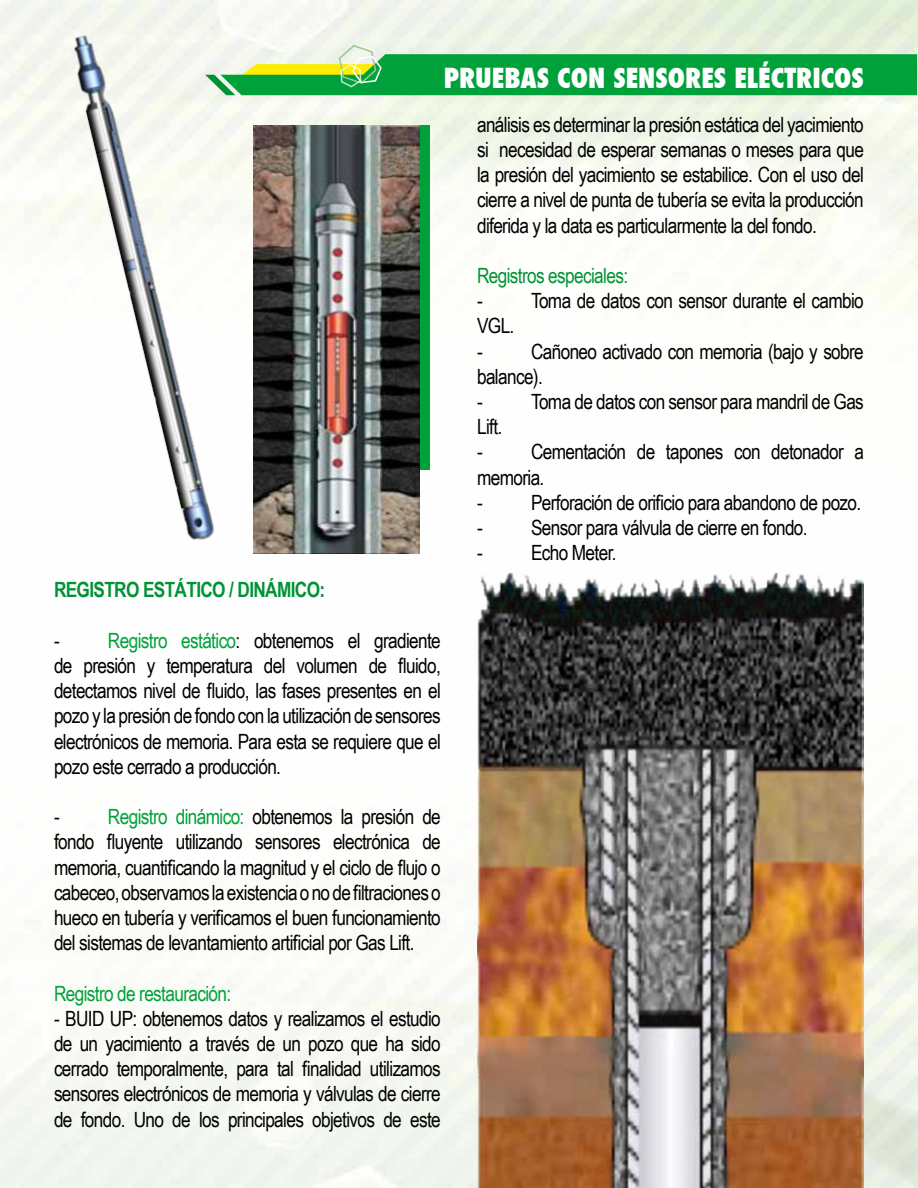
<style>
.page{position:relative;width:918px;height:1188px;background:#fff}
.page>*{position:absolute;margin:0;border:0;box-sizing:border-box;transform-origin:0 0}
.t1{font:800 condensed 27px "Futura";color:#fff}
.t2{font:21px/25.2px "Arial Narrow";letter-spacing:-.03em;color:#000;text-align:justify}
.t3{font:700 21px "Arial Narrow";letter-spacing:-.03em;color:#009335}
.t4{font:21px "Arial Narrow";letter-spacing:-.03em;color:#00a13a}
.t5{font:21px "Arial Narrow";letter-spacing:-.03em;color:#009335}
.s1{color:#00a13a}
</style>
<div class="page">
<img style="left:0;top:0;width:918px;height:1188px">
<img style="left:258px;top:125px;width:162px;height:428px">
<svg style="left:258px;top:44px;width:659px;height:51px;background:#41b660"></svg>
<img style="left:29px;top:10px;width:229px;height:566px">
<div style="left:420px;top:125px;width:10px;height:344px;background:#00a13a"></div>
<img style="left:477px;top:573px;width:387px;height:615px">
<p class="t1" style="left:444px;top:59px;width:422px">PRUEBAS CON SENSORES ELÉCTRICOS</p>
<p class="t3" style="left:54px;top:574px;width:273px">REGISTRO ESTÁTICO / DINÁMICO:</p>
<p class="t2" style="left:54px;top:627px;width:388px">- <span class="s1">Registro estático</span>: obtenemos el gradiente de presión y temperatura del volumen de fluido, detectamos nivel de fluido, las fases presentes en el pozo y la presión de fondo con la utilización de sensores electrónicos de memoria. Para esta se requiere que el pozo este cerrado a producción.</p>
<p class="t2" style="left:54px;top:803px;width:388px">- <span class="s1">Registro dinámico:</span> obtenemos la presión de fondo fluyente utilizando sensores electrónica de memoria, cuantificando la magnitud y el ciclo de flujo o cabeceo, observamos la existencia o no de filtraciones o hueco en tubería y verificamos el buen funcionamiento del sistemas de levantamiento artificial por Gas Lift.</p>
<p class="t4" style="left:54px;top:978px;width:179px">Registro de restauración:</p>
<p class="t2" style="left:54px;top:1005px;width:388px">- BUID UP: obtenemos datos y realizamos el estudio de un yacimiento a través de un pozo que ha sido cerrado temporalmente, para tal finalidad utilizamos sensores electrónicos de memoria y válvulas de cierre de fondo. Uno de los principales objetivos de este</p>
<p class="t2" style="left:477px;top:111px;width:388px">análisis es determinar la presión estática del yacimiento si necesidad de esperar semanas o meses para que la presión del yacimiento se estabilice. Con el uso del cierre a nivel de punta de tubería se evita la producción diferida y la data es particularmente la del fondo.</p>
<p class="t5" style="left:477px;top:260px;width:153px">Registros especiales:</p>
<p class="t2" style="left:477px;top:287px;width:388px">- Toma de datos con sensor durante el cambio<br>VGL.</p>
<p class="t2" style="left:477px;top:338px;width:388px">- Cañoneo activado con memoria (bajo y sobre balance).</p>
<p class="t2" style="left:477px;top:388px;width:388px">- Toma de datos con sensor para mandril de Gas<br>Lift.</p>
<p class="t2" style="left:477px;top:439px;width:388px">- Cementación de tapones con detonador a memoria.</p>
<p class="t2" style="left:477px;top:489px;width:386px">- Perforación de orificio para abandono de pozo.</p>
<p class="t2" style="left:477px;top:514px;width:332px">- Sensor para válvula de cierre en fondo.</p>
<p class="t2" style="left:477px;top:539px;width:141px">- Echo Meter.</p>
</div>
